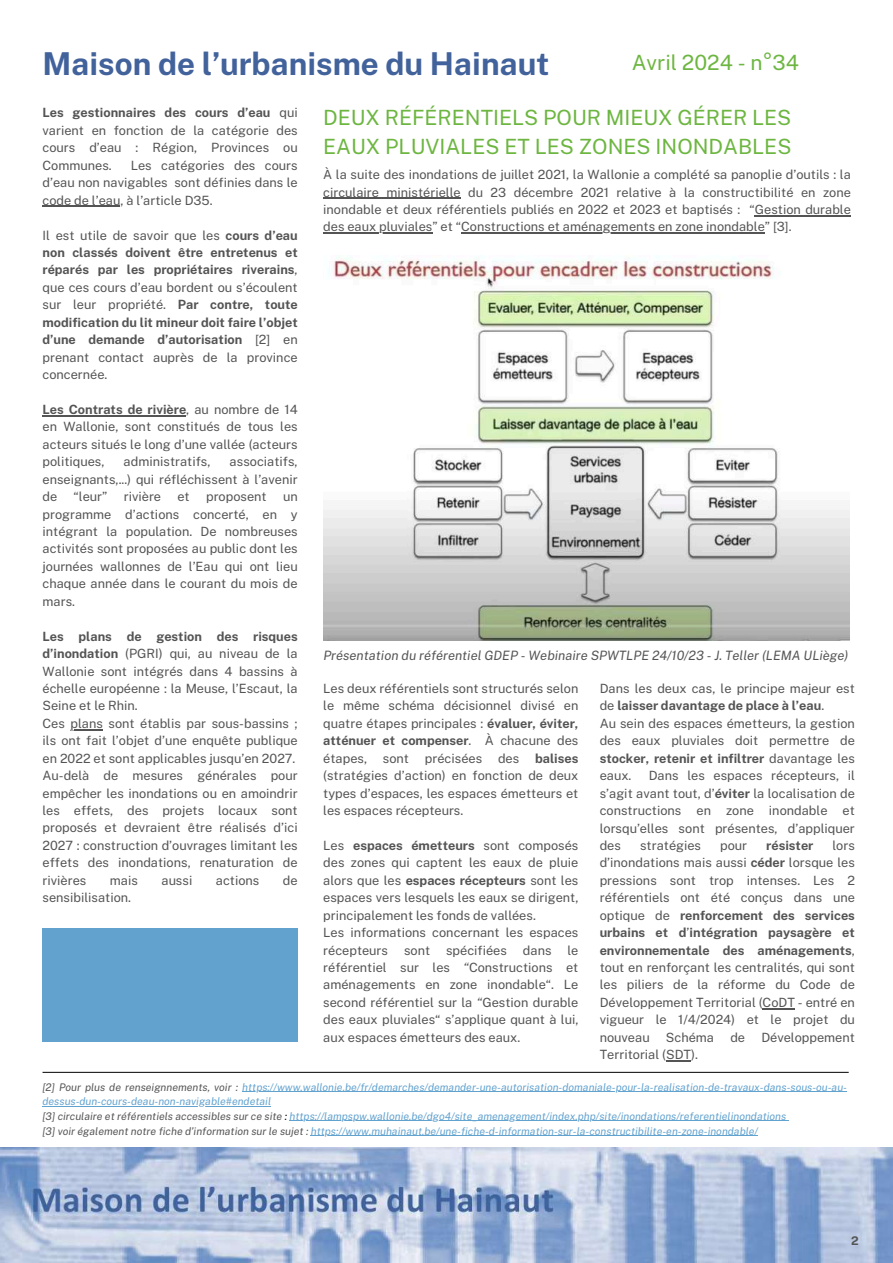
<style>
.page{position:relative;width:893px;height:1263px;background:#fff}
.page>*{position:absolute;margin:0;border:0;box-sizing:border-box;transform-origin:0 0}
.t1{font:700 31.5px "Public Sans";color:#42629b}
.t2{font:21px/29.2px "Public Sans";color:#6db641}
.t3{font:italic 12.9px "Public Sans";color:#545454}
.t4{font:12.75px/17.4px "Public Sans";color:#545454;text-align:justify}
.t5{font:700 12.75px/17.4px "Public Sans";color:#545454;text-align:justify}
.t6{font:700 11.93px "Public Sans";color:#545454}
.t7{font:italic 10.5px/14.6px "Public Sans";color:#62a2cf}
.s1{font-weight:700}
.s2{font-weight:400}
.s3{font-style:italic}
.s4{color:#545454}
.s5{color:#000}
</style>
<div class="page">
<img style="left:0;top:1147px;width:893px;height:116px">
<hr style="left:43px;top:1072px;width:805px;height:1px;background:#000">
<img style="left:323px;top:256px;width:527px;height:384px">
<div style="left:43px;top:928px;width:254px;height:114px;background:#62a2cf"></div>
<hr style="left:242px;top:1091px;width:605px;height:1px;background:#62a2cf">
<hr style="left:43px;top:1106px;width:228px;height:1px;background:#62a2cf">
<hr style="left:289px;top:1120px;width:497px;height:1px;background:#62a2cf">
<hr style="left:311px;top:1135px;width:447px;height:1px;background:#62a2cf">
<hr style="left:43px;top:206px;width:77px;height:1px;background:#545454">
<hr style="left:43px;top:415px;width:143px;height:1px;background:#545454">
<hr style="left:71px;top:729px;width:32px;height:1px;background:#545454">
<hr style="left:323px;top:198px;width:138px;height:1px;background:#545454">
<hr style="left:755px;top:215px;width:96px;height:1px;background:#545454">
<hr style="left:323px;top:233px;width:109px;height:1px;background:#545454">
<hr style="left:461px;top:233px;width:304px;height:1px;background:#545454">
<hr style="left:762px;top:1008px;width:33px;height:1px;background:#545454">
<svg style="left:666px;top:1060px;width:25px;height:1px"></svg>
<h1 class="t1" style="left:43px;top:45px;width:508px">Maison de l’urbanisme du Hainaut</h1>
<h2 class="t2" style="left:632px;top:48px;width:169px">Avril 2024 - n°34</h2>
<h2 class="t2" style="left:323px;top:103px;width:470px">DEUX RÉFÉRENTIELS POUR MIEUX GÉRER LES<br>EAUX PLUVIALES ET LES ZONES INONDABLES</h2>
<p class="t4" style="left:43px;top:104px;width:257px"><span class="s1">Les gestionnaires des cours d’eau</span> qui varient en fonction de la catégorie des cours d’eau : Région, Provinces ou Communes.</p>
<p class="t4" style="left:43px;top:156px;width:257px;text-indent:88px">Les catégories des cours d’eau non navigables sont définies dans le code de l’eau, à l’article D35.</p>
<p class="t5" style="left:43px;top:226px;width:257px"><span class="s2">Il est utile de savoir que les</span> cours d’eau non classés doivent être entretenus et réparés par les propriétaires riverains<span class="s2">, que ces cours d’eau bordent ou s’écoulent sur leur propriété.</span> Par contre, toute modification du lit mineur doit faire l’objet d’une demande d’autorisation <span class="s2">[2] en prenant contact auprès de la province concernée.</span></p>
<p class="t4" style="left:43px;top:401px;width:257px"><span class="s1">Les Contrats de rivière</span>, au nombre de 14 en Wallonie, sont constitués de tous les acteurs situés le long d’une vallée (acteurs politiques,</p>
<p class="t4" style="left:323px;top:166px;width:529px">À la suite des inondations de juillet 2021, la Wallonie a complété sa panoplie d’outils : la circulaire ministérielle du 23 décembre 2021 relative à la constructibilité en zone inondable et deux référentiels publiés en 2022 et 2023 et baptisés : “Gestion durable des eaux pluviales” et “Constructions et aménagements en zone inondable” [3].</p>
<p class="t4" style="left:124px;top:453px;width:88px">administratifs,</p>
<p class="t4" style="left:43px;top:453px;width:257px;text-indent:187px">associatifs, enseignants,...) qui réfléchissent à l’avenir de</p>
<p class="t4" style="left:74px;top:488px;width:35px">“leur”</p>
<p class="t4" style="left:124px;top:488px;width:39px">rivière</p>
<p class="t4" style="left:177px;top:488px;width:14px">et</p>
<p class="t4" style="left:206px;top:488px;width:62px">proposent</p>
<p class="t4" style="left:43px;top:488px;width:257px;text-indent:240px">un programme d’actions concerté, en y intégrant la population. De nombreuses activités sont proposées au public dont les journées wallonnes de l’Eau qui ont lieu chaque année dans le courant du mois de mars.</p>
<p class="t4" style="left:43px;top:627px;width:257px;text-align:left"><span class="s1">Les plans de gestion des risques d’inondation</span> (PGRI) qui, au niveau de la Wallonie sont intégrés dans 4 bassins à échelle européenne : la Meuse, l’Escaut, la Seine et le Rhin.<br>Ces plans sont établis par sous-bassins ; ils ont fait l’objet d’une enquête publique en 2022 et sont applicables jusqu’en 2027.<br>Au-delà de mesures générales pour empêcher les inondations ou en amoindrir les effets, des projets locaux sont proposés et devraient être réalisés d’ici 2027 : construction d’ouvrages limitant les effets des inondations, renaturation de rivières</p>
<p class="t3" style="left:323px;top:648px;width:526px">Présentation du référentiel GDEP - Webinaire SPWTLPE 24/10/23 - J. Teller (LEMA ULiège)</p>
<p class="t4" style="left:323px;top:680px;width:257px">Les deux référentiels sont structurés selon le même schéma décisionnel divisé en quatre étapes principales : <span class="s1">évaluer, éviter, atténuer et compenser</span>. À chacune des étapes, sont précisées des <span class="s1">balises </span>(stratégies d’action) en fonction de deux types d’espaces, les espaces émetteurs et les espaces récepteurs.</p>
<p class="t4" style="left:323px;top:837px;width:257px;text-align:left">Les <span class="s1">espaces émetteurs</span> sont composés des zones qui captent les eaux de pluie alors que les <span class="s1">espaces récepteurs</span> sont les espaces vers lesquels les eaux se dirigent, principalement les fonds de vallées.<br>Les informations concernant les espaces récepteurs sont spécifiées dans le référentiel sur les <span class="s3">“</span>Constructions et aménagements en zone inondable“. Le second référentiel sur la <span class="s3">“</span>Gestion durable des eaux pluviales“ s’applique quant à lui, aux espaces émetteurs des eaux.</p>
<p class="t4" style="left:600px;top:680px;width:257px;text-align:left">Dans les deux cas, le principe majeur est de <span class="s1">laisser davantage de place à l’eau</span>.<br>Au sein des espaces émetteurs, la gestion des eaux pluviales doit permettre de <span class="s1">stocker, retenir et infiltrer</span> davantage les eaux.</p>
<p class="t4" style="left:600px;top:767px;width:257px;text-indent:49px">Dans les espaces récepteurs, il s’agit avant tout, d’<span class="s1">éviter</span> la localisation de constructions en zone inondable et lorsqu’elles sont présentes, d’appliquer des</p>
<p class="t4" style="left:600px;top:837px;width:257px;text-indent:233px">lors d’inondations mais aussi <span class="s1">céder</span> lorsque les pressions sont trop intenses. Les 2 référentiels ont été conçus dans une optique de <span class="s1">renforcement des services urbains et d</span>’<span class="s1">intégration paysagère et environnementale des aménagements</span>, tout en renforçant les centralités, qui sont les piliers de la réforme du Code de Développement Territorial (CoDT - entré en vigueur le 1/4/2024) et le projet du nouveau</p>
<p class="t4" style="left:640px;top:837px;width:63px">stratégies</p>
<p class="t4" style="left:720px;top:837px;width:28px">pour</p>
<p class="t5" style="left:766px;top:837px;width:49px">résister</p>
<p class="t4" style="left:110px;top:871px;width:30px">mais</p>
<p class="t4" style="left:161px;top:871px;width:32px">aussi</p>
<p class="t4" style="left:216px;top:871px;width:45px">actions</p>
<p class="t4" style="left:283px;top:871px;width:16px">de</p>
<p class="t4" style="left:43px;top:889px;width:90px">sensibilisation.</p>
<p class="t4" style="left:666px;top:1028px;width:50px">Schéma</p>
<p class="t4" style="left:730px;top:1028px;width:16px">de</p>
<p class="t4" style="left:761px;top:1028px;width:95px">Développement</p>
<p class="t4" style="left:600px;top:1046px;width:100px">Territorial (SDT).</p>
<p class="t7" style="left:43px;top:1079px;width:806px"><span class="s4">[2] Pour plus de renseignnements, voir :</span> https://www.wallonie.be/fr/demarches/demander-une-autorisation-domaniale-pour-la-realisation-de-travaux-dans-sous-ou-au&shy;dessus-dun-cours-deau-non-navigable#endetail<br><span class="s4">[3] circulaire et référentiels accessibles sur ce site</span> <span class="s5">:</span> https://lampspw.wallonie.be/dgo4/site_amenagement/index.php/site/inondations/referentielinondations<br><span class="s4">[3] voir également notre fiche d’information sur le sujet :</span> https://www.muhainaut.be/une-fiche-d-information-sur-la-constructibilite-en-zone-inondable/</p>
<p class="t6" style="left:851px;top:1234px;width:9px">2</p>
</div>
